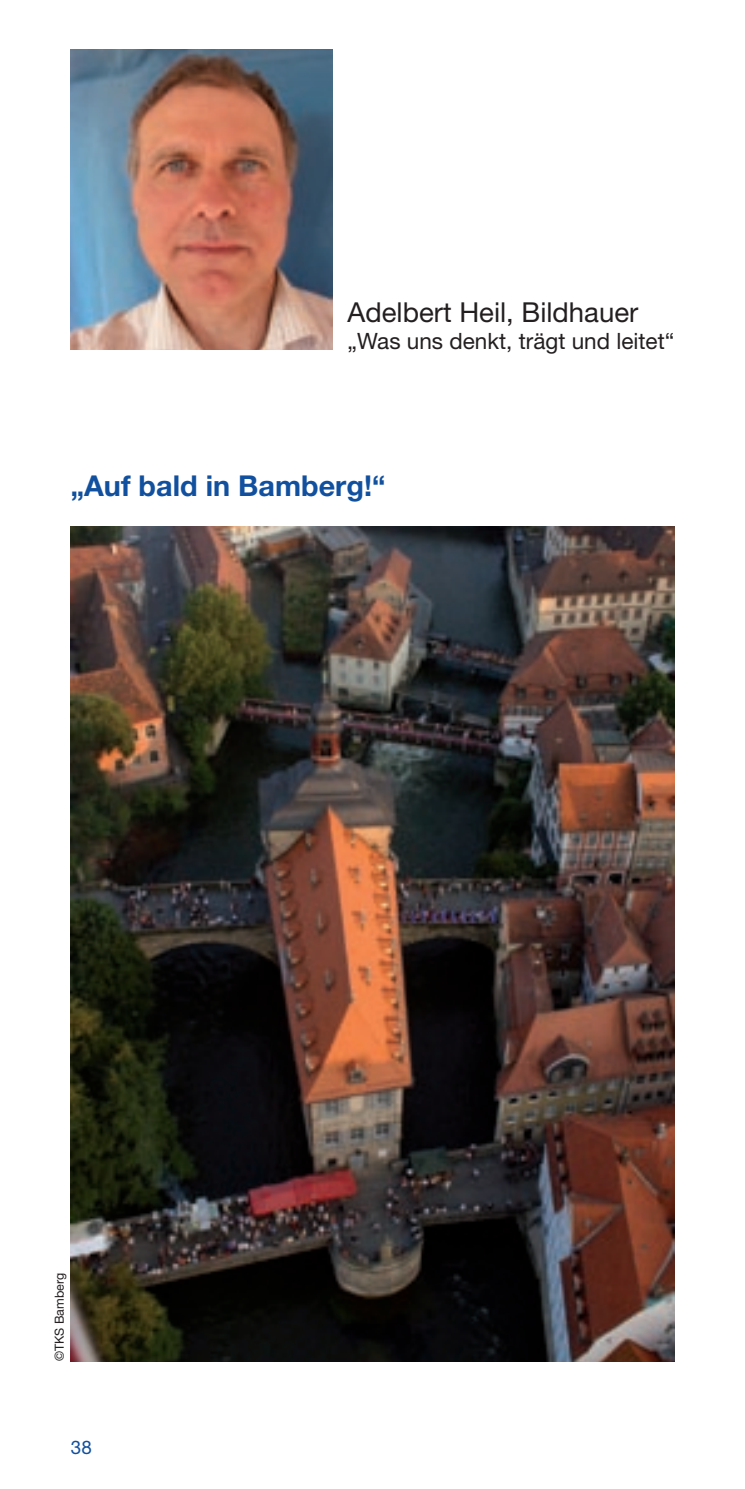
<style>
.page{position:relative;width:745px;height:1489px;background:#fff}
.page>*{position:absolute;margin:0;border:0;box-sizing:border-box;transform-origin:0 0}
.t1{font:700 28.75px "Helvetica Neue";color:#11509e}
.t2{font:27.5px "Helvetica Neue";color:#231f20}
.t3{font:22.5px "Helvetica Neue";color:#231f20}
.t4{font:18.75px "Helvetica Neue";color:#11509e}
.t5{font:12.5px "Helvetica Neue";color:#231f20}
</style>
<div class="page">
<img style="left:71px;top:50px;width:261px;height:300px">
<img style="left:71px;top:526px;width:602px;height:835px">
<p class="t2" style="left:347px;top:296px;width:292px">Adelbert Heil, Bildhauer</p>
<p class="t3" style="left:347px;top:328px;width:328px">„Was uns denkt, trägt und leitet“</p>
<p class="t1" style="left:71px;top:468px;width:316px">„Auf bald in Bamberg!“</p>
<p class="t5" style="left:52px;top:1361px;width:90px;rotate:-90deg">©TKS Bamberg</p>
<p class="t4" style="left:71px;top:1436px;width:22px">38</p>
</div>
